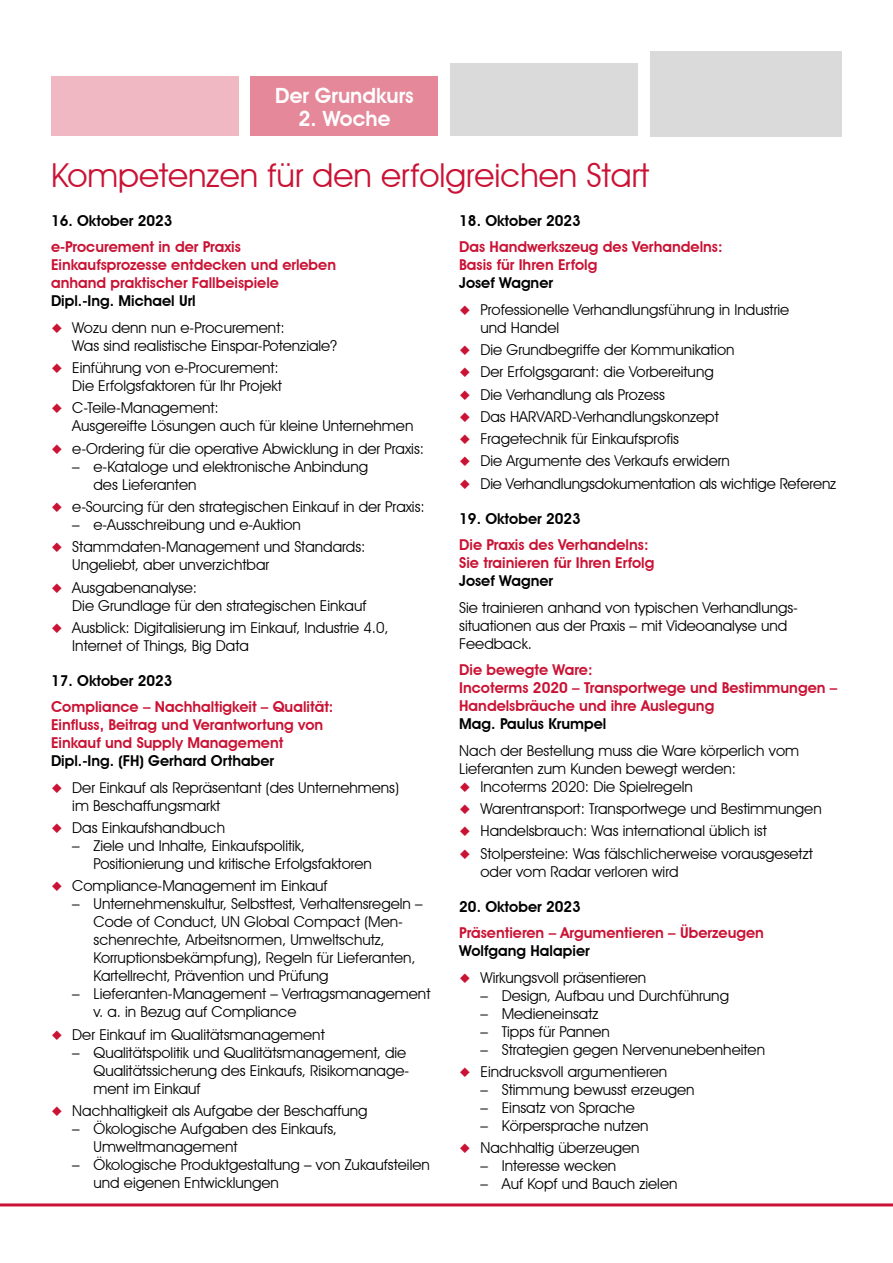
<style>
.page{position:relative;width:893px;height:1263px;background:#fff}
.page>*{position:absolute;margin:0;border:0;box-sizing:border-box;transform-origin:0 0}
.t1{font:33px "Avant Garde IT Cby BT";color:#ca1234}
.t2{font:600 21px "Avant Garde IT Cby BT";color:#fff}
.t3{font:15px/18px "Avant Garde IT Cby BT";color:#000}
.t4{font:600 15px/18px "Avant Garde IT Cby BT";color:#ca1234}
.t5{font:600 15px "Avant Garde IT Cby BT";color:#000}
.s1{color:#ca1234}
</style>
<div class="page">
<hr style="left:0;top:1203px;width:893px;height:3px;background:#ca1234">
<div style="left:51px;top:77px;width:187px;height:59px;background:#efb8c2"></div>
<div style="left:251px;top:77px;width:187px;height:59px;background:#e4889a"></div>
<div style="left:651px;top:51px;width:191px;height:85px;background:#dadada"></div>
<div style="left:451px;top:64px;width:187px;height:72px;background:#dadada"></div>
<h2 class="t2" style="left:275px;top:83px;width:140px">Der Grundkurs</h2>
<h2 class="t2" style="left:298px;top:105px;width:93px">2. Woche</h2>
<h1 class="t1" style="left:51px;top:155px;width:599px">Kompetenzen für den erfolgreichen Start</h1>
<p class="t5" style="left:51px;top:212px;width:123px">16. Oktober 2023</p>
<p class="t4" style="left:51px;top:238px;width:287px">e-Procurement in der Praxis<br>Einkaufsprozesse entdecken und erleben anhand praktischer Fallbeispiele</p>
<p class="t5" style="left:51px;top:292px;width:146px">Dipl.-Ing. Michael Url</p>
<p class="t3" style="left:72px;top:318px;width:266px;text-indent:-21px"><span class="s1">◆</span> Wozu denn nun e-Procurement:<br>Was sind realistische Einspar-Potenziale?</p>
<p class="t3" style="left:51px;top:359px;width:232px;text-align:right"><span class="s1">◆</span> Einführung von e-Procurement:<br>Die Erfolgsfaktoren für Ihr Projekt</p>
<p class="t3" style="left:72px;top:399px;width:343px;text-indent:-21px"><span class="s1">◆</span> C-Teile-Management:<br>Ausgereifte Lösungen auch für kleine Unternehmen</p>
<p class="t3" style="left:51px;top:439px;width:375px"><span class="s1">◆</span> e-Ordering für die operative Abwicklung in der Praxis:</p>
<p class="t3" style="left:94px;top:457px;width:276px;text-indent:-21px">– e-Kataloge und elektronische Anbindung des Lieferanten</p>
<p class="t3" style="left:51px;top:497px;width:375px"><span class="s1">◆</span> e-Sourcing für den strategischen Einkauf in der Praxis:</p>
<p class="t3" style="left:72px;top:515px;width:230px">– e-Ausschreibung und e-Auktion</p>
<p class="t3" style="left:72px;top:538px;width:295px;text-indent:-21px"><span class="s1">◆</span> Stammdaten-Management und Standards:<br>Ungeliebt, aber unverzichtbar</p>
<p class="t3" style="left:72px;top:578px;width:296px;text-indent:-21px"><span class="s1">◆</span> Ausgabenanalyse:<br>Die Grundlage für den strategischen Einkauf</p>
<p class="t3" style="left:72px;top:618px;width:318px;text-indent:-21px"><span class="s1">◆</span> Ausblick: Digitalisierung im Einkauf, Industrie 4.0,<br>Internet of Things, Big Data</p>
<p class="t5" style="left:51px;top:671px;width:123px">17. Oktober 2023</p>
<p class="t4" style="left:51px;top:698px;width:284px">Compliance – Nachhaltigkeit – Qualität:<br>Einfluss, Beitrag und Verantwortung von<br>Einkauf und Supply Management</p>
<p class="t5" style="left:51px;top:752px;width:225px">Dipl.-Ing. (FH) Gerhard Orthaber</p>
<p class="t3" style="left:72px;top:778px;width:328px;text-indent:-21px"><span class="s1">◆</span> Der Einkauf als Repräsentant (des Unternehmens) im Beschaffungsmarkt</p>
<p class="t3" style="left:51px;top:818px;width:176px"><span class="s1">◆</span> Das Einkaufshandbuch</p>
<p class="t3" style="left:94px;top:836px;width:280px;text-indent:-21px">– Ziele und Inhalte, Einkaufspolitik,<br>Positionierung und kritische Erfolgsfaktoren</p>
<p class="t3" style="left:51px;top:877px;width:278px"><span class="s1">◆</span> Compliance-Management im Einkauf</p>
<p class="t3" style="left:94px;top:895px;width:331px;text-indent:-21px">– Unternehmenskultur, Selbsttest, Verhaltensregeln – Code of Conduct, UN Global Compact (Men&shy;schenrechte, Arbeitsnormen, Umweltschutz, Korruptionsbekämpfung), Regeln für Lieferanten, Kartellrecht, Prävention und Prüfung</p>
<p class="t3" style="left:94px;top:985px;width:338px;text-indent:-21px">– Lieferanten-Management – Vertragsmanagement v. a. in Bezug auf Compliance</p>
<p class="t3" style="left:51px;top:1025px;width:275px"><span class="s1">◆</span> Der Einkauf im Qualitätsmanagement</p>
<p class="t3" style="left:94px;top:1043px;width:317px;text-indent:-21px">– Qualitätspolitik und Qualitätsmanagement, die<br>Qualitätssicherung des Einkaufs, Risikomanage&shy;ment im Einkauf</p>
<p class="t3" style="left:51px;top:1101px;width:318px"><span class="s1">◆</span> Nachhaltigkeit als Aufgabe der Beschaffung</p>
<p class="t3" style="left:94px;top:1119px;width:245px;text-indent:-21px">– Ökologische Aufgaben des Einkaufs,<br>Umweltmanagement</p>
<p class="t3" style="left:94px;top:1155px;width:338px;text-indent:-21px">– Ökologische Produktgestaltung – von Zukaufsteilen und eigenen Entwicklungen</p>
<p class="t5" style="left:459px;top:212px;width:123px">18. Oktober 2023</p>
<p class="t4" style="left:459px;top:238px;width:265px">Das Handwerkszeug des Verhandelns:<br>Basis für Ihren Erfolg</p>
<p class="t5" style="left:459px;top:274px;width:95px">Josef Wagner</p>
<p class="t3" style="left:480px;top:300px;width:310px;text-indent:-21px"><span class="s1">◆</span> Professionelle Verhandlungsführung in Industrie und Handel</p>
<p class="t3" style="left:459px;top:341px;width:277px"><span class="s1">◆</span> Die Grundbegriffe der Kommunikation</p>
<p class="t3" style="left:459px;top:363px;width:256px"><span class="s1">◆</span> Der Erfolgsgarant: die Vorbereitung</p>
<p class="t3" style="left:459px;top:385px;width:207px"><span class="s1">◆</span> Die Verhandlung als Prozess</p>
<p class="t3" style="left:459px;top:407px;width:261px"><span class="s1">◆</span> Das HARVARD-Verhandlungskonzept</p>
<p class="t3" style="left:459px;top:430px;width:221px"><span class="s1">◆</span> Fragetechnik für Einkaufsprofis</p>
<p class="t3" style="left:459px;top:452px;width:272px"><span class="s1">◆</span> Die Argumente des Verkaufs erwidern</p>
<p class="t3" style="left:459px;top:474px;width:379px"><span class="s1">◆</span> Die Verhandlungsdokumentation als wichtige Referenz</p>
<p class="t5" style="left:459px;top:509px;width:123px">19. Oktober 2023</p>
<p class="t4" style="left:459px;top:536px;width:197px">Die Praxis des Verhandelns:<br>Sie trainieren für Ihren Erfolg</p>
<p class="t5" style="left:459px;top:572px;width:95px">Josef Wagner</p>
<p class="t3" style="left:459px;top:598px;width:340px">Sie trainieren anhand von typischen Verhandlungs&shy;situationen aus der Praxis – mit Videoanalyse und<br>Feedback.</p>
<p class="t4" style="left:459px;top:661px;width:380px">Die bewegte Ware:<br>Incoterms 2020 – Transportwege und Bestimmungen –<br>Handelsbräuche und ihre Auslegung</p>
<p class="t5" style="left:459px;top:715px;width:149px">Mag. Paulus Krumpel</p>
<p class="t3" style="left:459px;top:741px;width:341px">Nach der Bestellung muss die Ware körperlich vom<br>Lieferanten zum Kunden bewegt werden:</p>
<p class="t3" style="left:459px;top:777px;width:235px"><span class="s1">◆</span> Incoterms 2020: Die Spielregeln</p>
<p class="t3" style="left:459px;top:800px;width:364px"><span class="s1">◆</span> Warentransport: Transportwege und Bestimmungen</p>
<p class="t3" style="left:459px;top:822px;width:309px"><span class="s1">◆</span> Handelsbrauch: Was international üblich ist</p>
<p class="t3" style="left:480px;top:844px;width:334px;text-indent:-21px"><span class="s1">◆</span> Stolpersteine: Was fälschlicherweise vorausgesetzt oder vom Radar verloren wird</p>
<p class="t5" style="left:459px;top:897px;width:123px">20. Oktober 2023</p>
<p class="t4" style="left:459px;top:924px;width:306px">Präsentieren – Argumentieren – Überzeugen</p>
<p class="t5" style="left:459px;top:942px;width:132px">Wolfgang Halapier</p>
<p class="t3" style="left:459px;top:968px;width:189px"><span class="s1">◆</span> Wirkungsvoll präsentieren</p>
<p class="t3" style="left:480px;top:986px;width:250px">– Design, Aufbau und Durchführung</p>
<p class="t3" style="left:480px;top:1004px;width:119px">– Medieneinsatz</p>
<p class="t3" style="left:480px;top:1022px;width:131px">– Tipps für Pannen</p>
<p class="t3" style="left:480px;top:1040px;width:286px">– Strategien gegen Nervenunebenheiten</p>
<p class="t3" style="left:459px;top:1062px;width:209px"><span class="s1">◆</span> Eindrucksvoll argumentieren</p>
<p class="t3" style="left:480px;top:1080px;width:216px">– Stimmung bewusst erzeugen</p>
<p class="t3" style="left:480px;top:1098px;width:156px">– Einsatz von Sprache</p>
<p class="t3" style="left:480px;top:1116px;width:170px">– Körpersprache nutzen</p>
<p class="t3" style="left:459px;top:1139px;width:182px"><span class="s1">◆</span> Nachhaltig überzeugen</p>
<p class="t3" style="left:480px;top:1157px;width:137px">– Interesse wecken</p>
<p class="t3" style="left:480px;top:1175px;width:198px">– Auf Kopf und Bauch zielen</p>
</div>
